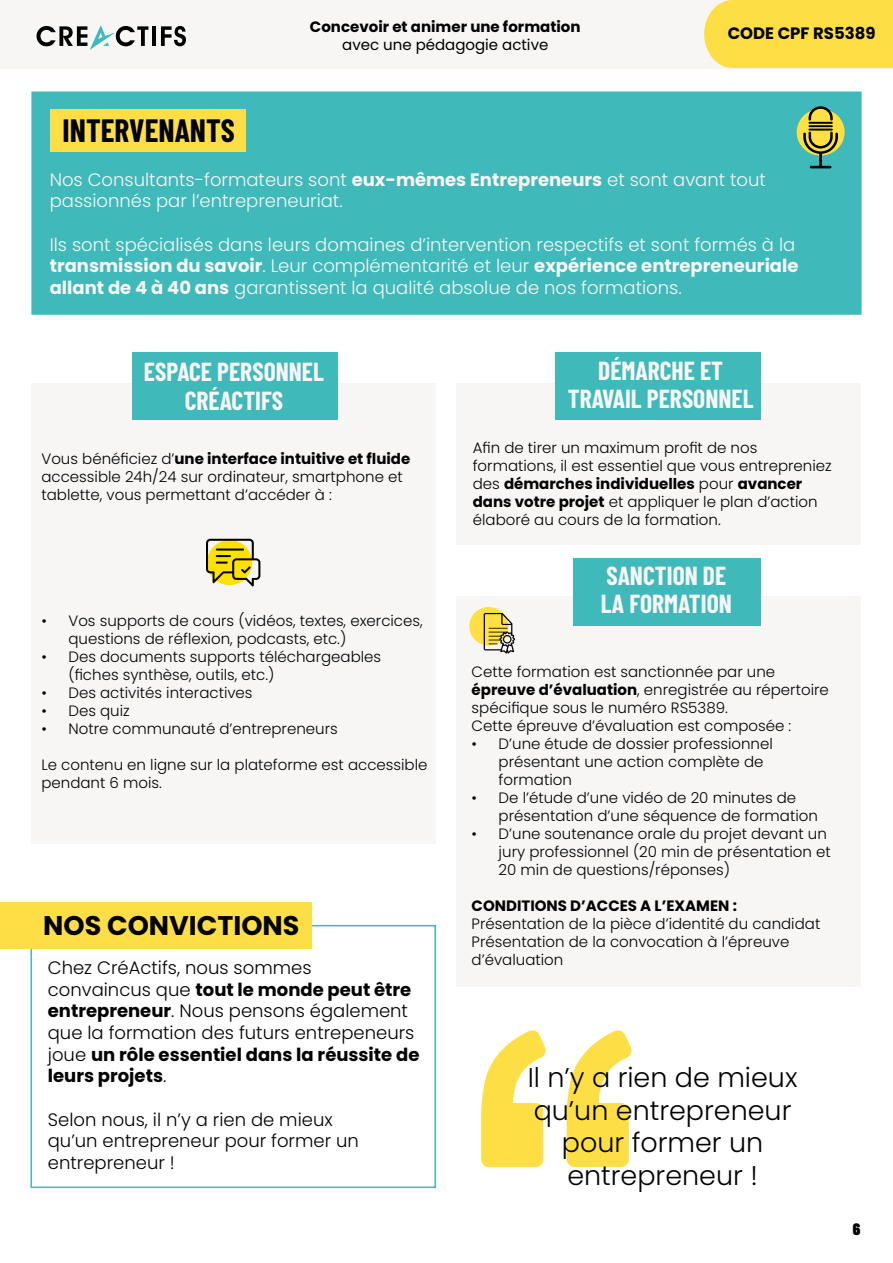
<style>
.page{position:relative;width:893px;height:1263px;background:#fff}
.page>*{position:absolute;margin:0;border:0;box-sizing:border-box;transform-origin:0 0}
.t1{font:700 31.5px "Barlow Condensed";color:#020203}
.t2{font:300 27px/32.4px "Poppins";color:#020203;text-align:center}
.t3{font:700 27px "Poppins";color:#020203}
.t4{font:700 25.5px/28.5px "Barlow Condensed";color:#f7f6f5;text-align:center}
.t5{font:300 18px/21.6px "Poppins";color:#f7f6f5}
.t6{font:300 18px/21.6px "Poppins";color:#020203}
.t7{font:700 16.5px "Poppins";color:#000}
.t8{font:900 16.5px "Barlow Condensed";color:#000}
.t9{font:300 15px/18px "Poppins";color:#020203}
.t10{font:700 15px "Poppins";color:#000}
.t11{font:700 15px "Poppins";color:#020203}
.t12{font:15px "Poppins";color:#000}
.s1{font-weight:700}
</style>
<div class="page">
<div style="left:32px;top:92px;width:829px;height:222px;background:#40b9bb"></div>
<div style="left:797px;top:109px;width:48px;height:47px;background:#fee042;border-radius:50%"></div>
<svg style="left:803px;top:106px;width:35px;height:62px"></svg>
<div style="left:31px;top:91px;width:831px;height:224px;border:2px solid #40b9bb"></div>
<svg style="left:481px;top:1030px;width:150px;height:137px"></svg>
<div style="left:50px;top:109px;width:195px;height:42px;background:#fddf45"></div>
<div style="left:31px;top:383px;width:405px;height:460px;background:#f7f6f5"></div>
<div style="left:456px;top:383px;width:404px;height:162px;background:#f7f6f5"></div>
<div style="left:132px;top:352px;width:205px;height:68px;background:#40b9bb"></div>
<div style="left:555px;top:352px;width:205px;height:68px;background:#40b9bb"></div>
<div style="left:456px;top:596px;width:404px;height:391px;background:#f7f6f5"></div>
<div style="left:469px;top:607px;width:39px;height:38px;background:#fee042;border-radius:50%"></div>
<svg style="left:484px;top:613px;width:31px;height:40px"></svg>
<div style="left:573px;top:558px;width:187px;height:68px;background:#40b9bb"></div>
<svg style="left:206px;top:539px;width:54px;height:47px"></svg>
<hr style="left:216px;top:548px;width:28px;height:3px;background:#000">
<div style="left:1px;top:0;width:892px;height:68px;background:#f7f6f5"></div>
<div style="left:704px;top:0;width:189px;height:68px;background:#fddf45"></div>
<div style="left:30px;top:925px;width:406px;height:263px;border:2px solid #40b9bb"></div>
<div style="left:0;top:902px;width:312px;height:47px;background:#fddf45"></div>
<hr style="left:152px;top:26px;width:4px;height:20px;background:#010202">
<svg style="left:161px;top:26px;width:25px;height:20px"></svg>
<svg style="left:37px;top:25px;width:111px;height:25px"></svg>
<h1 class="t1" style="left:63px;top:108px;width:174px">INTERVENANTS</h1>
<p class="t10" style="left:310px;top:19px;width:272px">Concevoir et animer une formation</p>
<p class="t12" style="left:342px;top:37px;width:208px">avec une pédagogie active</p>
<p class="t7" style="left:728px;top:23px;width:149px">CODE CPF RS5389</p>
<p class="t5" style="left:50px;top:169px;width:718px">Nos Consultants-formateurs sont <span class="s1">eux-mêmes Entrepreneurs</span> et sont avant tout passionnés par l’entrepreneuriat.</p>
<p class="t5" style="left:50px;top:234px;width:750px">Ils sont spécialisés dans leurs domaines d’intervention respectifs et sont formés à la <span class="s1">transmission du savoir</span>. Leur complémentarité et leur <span class="s1">expérience entrepreneuriale allant de 4 à 40 ans</span> garantissent la qualité absolue de nos formations.</p>
<h3 class="t4" style="left:144px;top:357px;width:182px">ESPACE PERSONNEL<br>CRÉACTIFS</h3>
<p class="t9" style="left:41px;top:450px;width:370px">Vous bénéficiez d’<span class="s1">une interface intuitive et fluide </span>accessible 24h/24 sur ordinateur, smartphone et tablette, vous permettant d’accéder à :</p>
<p class="t9" style="left:68px;top:612px;width:356px;text-indent:-27px">• Vos supports de cours (vidéos, textes, exercices, questions de réflexion, podcasts, etc.)</p>
<p class="t9" style="left:68px;top:648px;width:314px;text-indent:-27px">• Des documents supports téléchargeables (fiches synthèse, outils, etc.)</p>
<p class="t9" style="left:41px;top:684px;width:213px">• Des activités interactives</p>
<p class="t9" style="left:41px;top:702px;width:90px">• Des quiz</p>
<p class="t9" style="left:41px;top:720px;width:298px">• Notre communauté d’entrepreneurs</p>
<p class="t9" style="left:41px;top:756px;width:388px">Le contenu en ligne sur la plateforme est accessible pendant 6 mois.</p>
<h2 class="t3" style="left:43px;top:909px;width:258px">NOS CONVICTIONS</h2>
<p class="t6" style="left:48px;top:957px;width:373px">Chez CréActifs, nous sommes<br>convaincus que <span class="s1">tout le monde peut être entrepreneur</span>. Nous pensons également que la formation des futurs entrepeneurs joue <span class="s1">un rôle essentiel dans la réussite de leurs projets</span>.</p>
<p class="t6" style="left:48px;top:1108px;width:313px">Selon nous, il n’y a rien de mieux qu’un entrepreneur pour former un entrepreneur !</p>
<h3 class="t4" style="left:568px;top:355px;width:187px">DÉMARCHE ET<br>TRAVAIL PERSONNEL</h3>
<p class="t9" style="left:473px;top:439px;width:360px">Afin de tirer un maximum profit de nos formations, il est essentiel que vous entrepreniez des <span class="s1">démarches individuelles</span> pour <span class="s1">avancer dans votre projet</span> et appliquer le plan d’action élaboré au cours de la formation.</p>
<h3 class="t4" style="left:601px;top:560px;width:133px;text-align:left">SANCTION DE<br>LA FORMATION</h3>
<p class="t9" style="left:472px;top:662px;width:359px">Cette formation est sanctionnée par une <span class="s1">épreuve d’évaluation</span>, enregistrée au répertoire spécifique sous le numéro RS5389.<br>Cette épreuve d’évaluation est composée :</p>
<p class="t9" style="left:499px;top:734px;width:276px;text-indent:-27px">• D’une étude de dossier professionnel présentant une action complète de formation</p>
<p class="t9" style="left:499px;top:788px;width:321px;text-indent:-27px">• De l’étude d’une vidéo de 20 minutes de présentation d’une séquence de formation</p>
<p class="t9" style="left:499px;top:824px;width:334px;text-indent:-27px">• D’une soutenance orale du projet devant un jury professionnel (20 min de présentation et<br>20 min de questions/réponses)</p>
<p class="t11" style="left:472px;top:897px;width:267px">CONDITIONS D’ACCES A L’EXAMEN :</p>
<p class="t9" style="left:472px;top:914px;width:350px">Présentation de la pièce d’identité du candidat<br>Présentation de la convocation à l’épreuve d’évaluation</p>
<h2 class="t2" style="left:528px;top:1062px;width:271px">Il n’y a rien de mieux qu’un entrepreneur pour former un entrepreneur !</h2>
<p class="t8" style="left:853px;top:1217px;width:9px">6</p>
</div>
